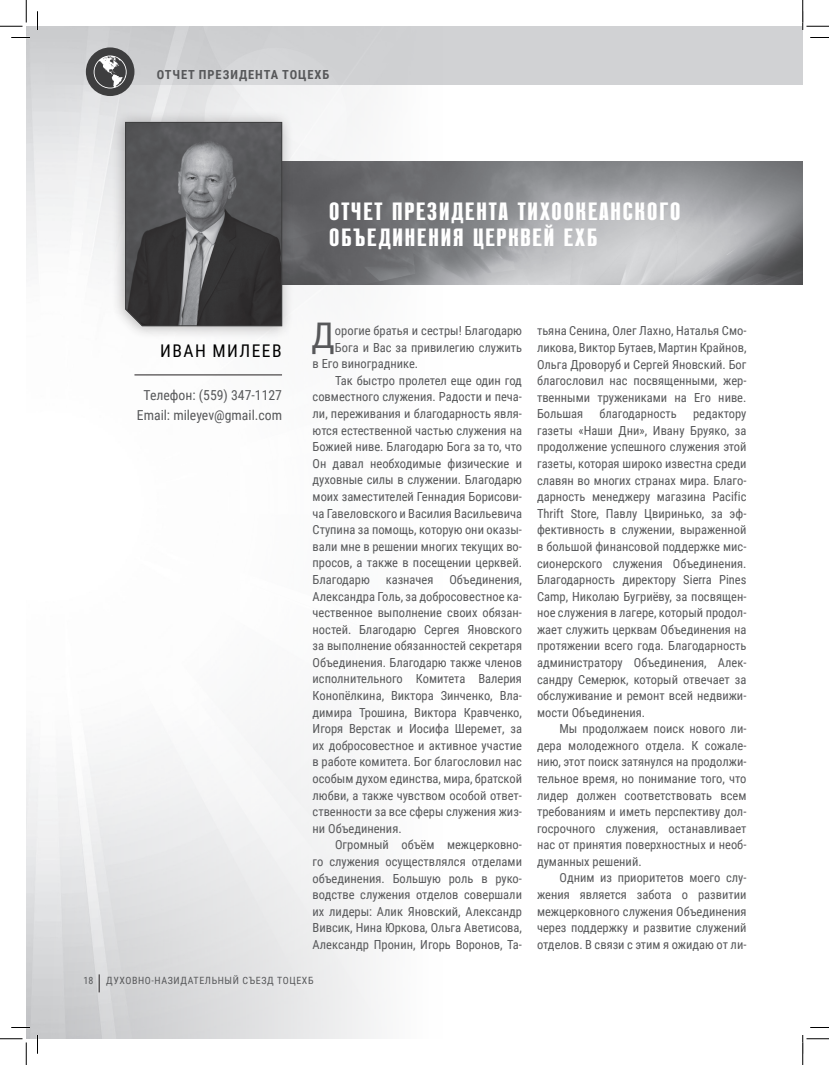
<style>
.page{position:relative;width:829px;height:1065px;background:#fff}
.page>*{position:absolute;margin:0;border:0;box-sizing:border-box;transform-origin:0 0}
.t1{font:35.38px "Roboto Condensed";color:#57585a}
.t2{font:25px/26.2px "Reforma Grotesk Bold C";letter-spacing:.075em;color:#fff}
.t3{font:17.5px "Roboto Condensed";letter-spacing:.085em;color:#000}
.t4{font:13.75px/19.5px "Roboto Condensed";color:#57585a;text-align:center}
.t5{font:12.5px/16.6px "Roboto Condensed";color:#57585a;text-align:justify}
.t6{font:700 12.5px "Roboto Condensed";letter-spacing:.075em;color:#57585a}
.t7{font:10px "Roboto Condensed";letter-spacing:.06em;color:#57585a}
</style>
<div class="page">
<div style="left:26px;top:26px;width:776px;height:58px;background:#d1d2d4"></div>
<img style="left:26px;top:26px;width:416px;height:1013px">
<img style="left:293px;top:161px;width:509px;height:124px">
<hr style="left:134px;top:375px;width:148px;height:1px;background:#231f20">
<div style="left:111px;top:111px;width:182px;height:229px;background:#231f20;opacity:.32"></div>
<svg style="left:125px;top:122px;width:157px;height:204px"></svg>
<div style="left:86px;top:47px;width:48px;height:49px;background:#3e3e3f;border-radius:50%"></div>
<svg style="left:94px;top:55px;width:33px;height:34px"></svg>
<svg style="left:99px;top:974px;width:1px;height:18px"></svg>
<svg style="left:11px;top:37px;width:19px;height:1px"></svg>
<svg style="left:810px;top:37px;width:19px;height:1px"></svg>
<svg style="left:11px;top:1027px;width:19px;height:1px"></svg>
<svg style="left:810px;top:1027px;width:19px;height:1px"></svg>
<svg style="left:37px;top:11px;width:1px;height:19px"></svg>
<svg style="left:37px;top:1035px;width:1px;height:19px"></svg>
<svg style="left:0;top:0;width:27px;height:27px"></svg>
<svg style="left:0;top:1039px;width:27px;height:26px"></svg>
<svg style="left:802px;top:0;width:27px;height:30px"></svg>
<svg style="left:802px;top:1035px;width:27px;height:30px"></svg>
<p class="t6" style="left:157px;top:66px;width:174px">ОТЧЕТ ПРЕЗИДЕНТА ТОЦЕХБ</p>
<h3 class="t3" style="left:160px;top:338px;width:123px">ИВАН МИЛЕЕВ</h3>
<p class="t4" style="left:137px;top:385px;width:147px">Телефон: (559) 347-1127<br>Email: mileyev@gmail.com</p>
<h2 class="t2" style="left:329px;top:197px;width:352px">ОТЧЕТ ПРЕЗИДЕНТА ТИХООКЕАНСКОГО<br>ОБЪЕДИНЕНИЯ ЦЕРКВЕЙ ЕХБ</h2>
<h1 class="t1" style="left:312px;top:311px;width:25px">Д</h1>
<p class="t5" style="left:335px;top:322px;width:188px">орогие братья и сестры! Благодарю</p>
<p class="t5" style="left:335px;top:338px;width:188px">Бога и Вас за привилегию служить</p>
<p class="t5" style="left:313px;top:355px;width:107px">в Его винограднике.</p>
<p class="t5" style="left:335px;top:372px;width:188px">Так быстро пролетел еще один год</p>
<p class="t5" style="left:313px;top:388px;width:211px">совместного служения. Радости и печа-</p>
<p class="t5" style="left:313px;top:405px;width:211px">ли, переживания и благодарность явля-</p>
<p class="t5" style="left:313px;top:421px;width:211px">ются естественной частью служения на</p>
<p class="t5" style="left:313px;top:438px;width:211px">Божией ниве. Благодарю Бога за то, что</p>
<p class="t5" style="left:313px;top:455px;width:211px">Он давал необходимые физические и</p>
<p class="t5" style="left:313px;top:471px;width:211px">духовные силы в служении. Благодарю</p>
<p class="t5" style="left:313px;top:488px;width:211px">моих заместителей Геннадия Борисови-</p>
<p class="t5" style="left:313px;top:504px;width:211px">ча Гавеловского и Василия Васильевича</p>
<p class="t5" style="left:313px;top:521px;width:211px">Ступина за помощь, которую они оказы-</p>
<p class="t5" style="left:313px;top:538px;width:211px">вали мне в решении многих текущих во-</p>
<p class="t5" style="left:313px;top:554px;width:211px">просов, а также в посещении церквей.</p>
<p class="t5" style="left:313px;top:571px;width:59px">Благодарю</p>
<p class="t5" style="left:386px;top:571px;width:49px">казначея</p>
<p class="t5" style="left:313px;top:571px;width:211px;text-indent:137px">Объединения, Александра Голь, за добросовестное ка&shy;чественное выполнение своих обязан&shy;ностей. Благодарю Сергея Яновского за выполнение обязанностей секретаря Объединения. Благодарю также членов исполнительного Комитета Валерия Конопёлкина, Виктора Зинченко, Вла&shy;димира Трошина, Виктора Кравченко, Игоря Верстак и Иосифа Шеремет, за их добросовестное и активное участие в работе комитета. Бог благословил нас особым духом единства, мира, братской любви, а также чувством особой ответ&shy;ственности за все сферы служения жиз&shy;ни Объединения.</p>
<p class="t5" style="left:313px;top:836px;width:211px;text-indent:22px">Огромный объём межцерковно&shy;го служения осуществлялся отделами объединения. Большую роль в руко&shy;водстве служения отделов совершали их лидеры: Алик Яновский, Александр Вивсик, Нина Юркова, Ольга Аветисова, Александр Пронин, Игорь Воронов, Та-</p>
<p class="t5" style="left:537px;top:322px;width:211px">тьяна Сенина, Олег Лахно, Наталья Смо&shy;ликова, Виктор Бутаев, Мартин Крайнов, Ольга Дроворуб и Сергей Яновский. Бог благословил нас посвященными, жер&shy;твенными тружениками на Его ниве.<br>Большая</p>
<p class="t5" style="left:599px;top:405px;width:79px">благодарность</p>
<p class="t5" style="left:537px;top:405px;width:211px;text-indent:156px">редактору газеты «Наши Дни», Ивану Бруяко, за продолжение успешного служения этой газеты, которая широко известна среди славян во многих странах мира. Благо&shy;дарность менеджеру магазина Pacific Thrift Store, Павлу Цвиринько, за эф&shy;фективность в служении, выраженной в большой финансовой поддержке мис&shy;сионерского служения Объединения.<br>Благодарность директору Sierra Pines Camp, Николаю Бугриёву, за посвящен&shy;ное служения в лагере, который продол&shy;жает служить церквам Объединения на протяжении всего года. Благодарность администратору Объединения, Алек&shy;сандру Семерюк, который отвечает за обслуживание и ремонт всей недвижи&shy;мости Объединения.</p>
<p class="t5" style="left:537px;top:720px;width:211px;text-indent:22px">Мы продолжаем поиск нового ли&shy;дера молодежного отдела. К сожале&shy;нию, этот поиск затянулся на продолжи&shy;тельное время, но понимание того, что лидер должен соответствовать всем требованиям и иметь перспективу дол&shy;госрочного служения, останавливает нас от принятия поверхностных и необ&shy;думанных решений.</p>
<p class="t5" style="left:537px;top:869px;width:211px;text-indent:23px">Одним из приоритетов моего слу&shy;жения является забота о развитии межцерковного служения Объединения через поддержку и развитие служений отделов. В связи с этим я ожидаю от ли-</p>
<p class="t7" style="left:84px;top:973px;width:11px">18</p>
<p class="t7" style="left:106px;top:973px;width:209px">ДУХОВНО-НАЗИДАТЕЛЬНЫЙ СЪЕЗД ТОЦЕХБ</p>
</div>
